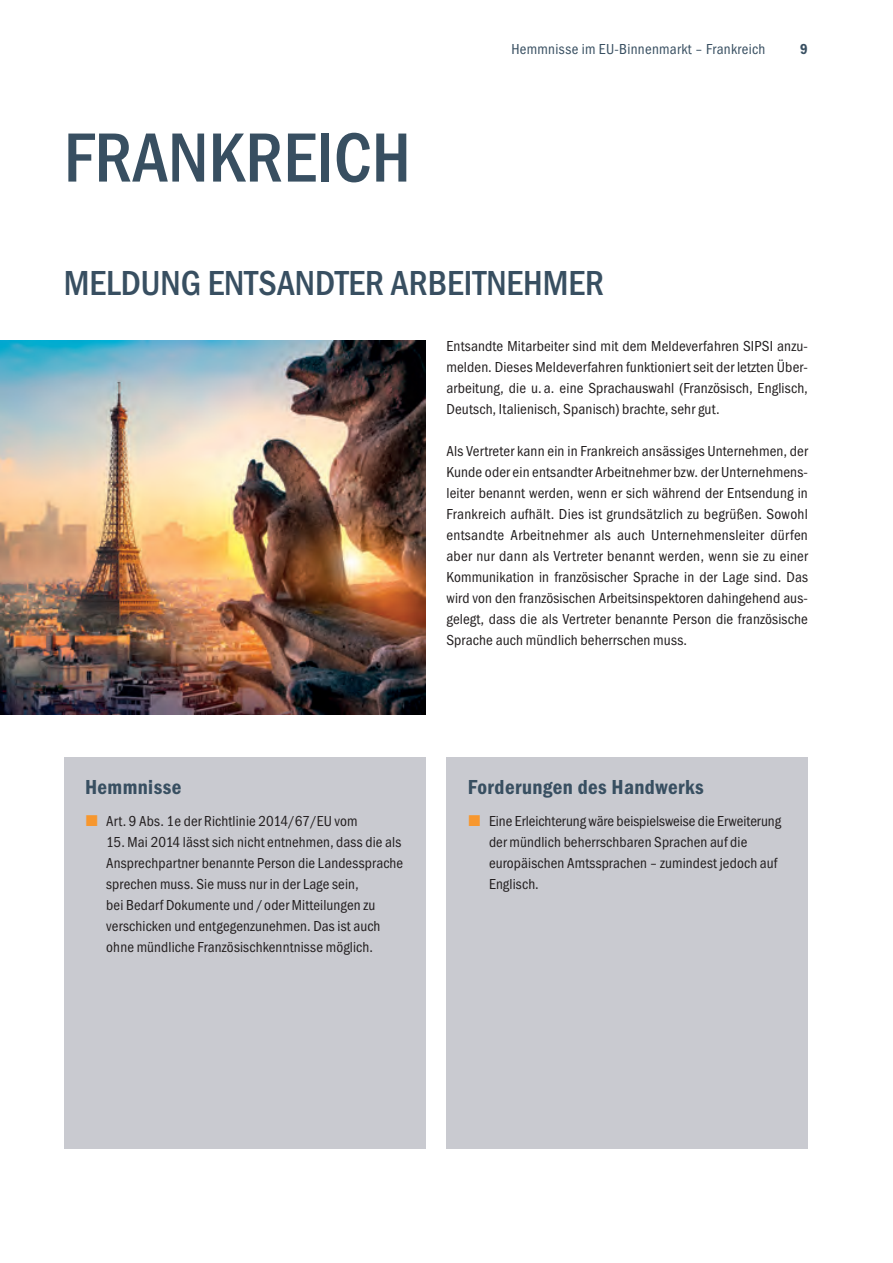
<style>
.page{position:relative;width:893px;height:1263px;background:#fff}
.page>*{position:absolute;margin:0;border:0;box-sizing:border-box;transform-origin:0 0}
.Head_1{font:500 condensed 72px "Franklin Gothic";color:#384f61}
.Head_2{font:500 condensed 36px "Franklin Gothic";color:#384f61}
.Subhead_Grau{font:600 condensed 21px "Franklin Gothic";letter-spacing:.02em;color:#384f61}
.Copy_Block{font:condensed 15px/21px "Franklin Gothic";letter-spacing:.01em;color:#231f20;text-align:justify}
.Skyline{font:condensed 15px "Franklin Gothic";letter-spacing:.02em;color:#384f61}
.t1{font:600 condensed 15px "Franklin Gothic";color:#384f61}
</style>
<div class="page">
<img style="left:0;top:340px;width:425px;height:374px">
<div style="left:64px;top:757px;width:361px;height:391px;background:#c9cad0"></div>
<div style="left:446px;top:757px;width:362px;height:391px;background:#c9cad0"></div>
<p class="Head_1" style="left:64px;top:117px;width:349px">FRANKREICH</p>
<p class="Skyline" style="left:511px;top:40px;width:255px">Hemmnisse im EU-Binnenmarkt – Frankreich</p>
<p class="t1" style="left:800px;top:40px;width:9px">9</p>
<p class="Head_2" style="left:64px;top:263px;width:542px">MELDUNG ENTSANDTER ARBEITNEHMER</p>
<p class="Copy_Block" style="left:446px;top:336px;width:363px">Entsandte Mitarbeiter sind mit dem Meldeverfahren SIPSI anzu&shy;melden. Dieses Meldeverfahren funktioniert seit der letzten Über&shy;arbeitung, die u. a. eine Sprachauswahl (Französisch, Englisch, Deutsch, Italienisch, Spanisch) brachte, sehr gut.</p>
<p class="Copy_Block" style="left:446px;top:441px;width:363px">Als Vertreter kann ein in Frankreich ansässiges Unternehmen, der Kunde oder ein entsandter Arbeitnehmer bzw. der Unternehmens&shy;leiter benannt werden, wenn er sich während der Entsendung in Frankreich aufhält. Dies ist grundsätzlich zu begrüßen. Sowohl entsandte Arbeitnehmer als auch Unternehmensleiter dürfen aber nur dann als Vertreter benannt werden, wenn sie zu einer Kommunikation in französischer Sprache in der Lage sind. Das wird von den französischen Arbeitsinspektoren dahingehend aus&shy;gelegt, dass die als Vertreter benannte Person die französische Sprache auch mündlich beherrschen muss.</p>
<p class="Subhead_Grau" style="left:85px;top:775px;width:98px">Hemmnisse</p>
<p class="Copy_Block" style="left:106px;top:810px;width:253px">Art. 9 Abs. 1e der Richtlinie 2014/67/EU vom</p>
<p class="Copy_Block" style="left:106px;top:831px;width:298px;text-align:left">15. Mai 2014 lässt sich nicht entnehmen, dass die als Ansprechpartner benannte Person die Landessprache sprechen muss. Sie muss nur in der Lage sein,<br>bei Bedarf Dokumente und /oder Mitteilungen zu verschicken und entgegenzunehmen. Das ist auch ohne mündliche Französischkenntnisse möglich.</p>
<p class="Subhead_Grau" style="left:468px;top:775px;width:238px">Forderungen des Handwerks</p>
<p class="Copy_Block" style="left:489px;top:810px;width:294px;text-align:left">Eine Erleichterung wäre beispielsweise die Erweiterung der mündlich beherrschbaren Sprachen auf die europäischen Amtssprachen – zumindest jedoch auf Englisch.</p>
</div>
